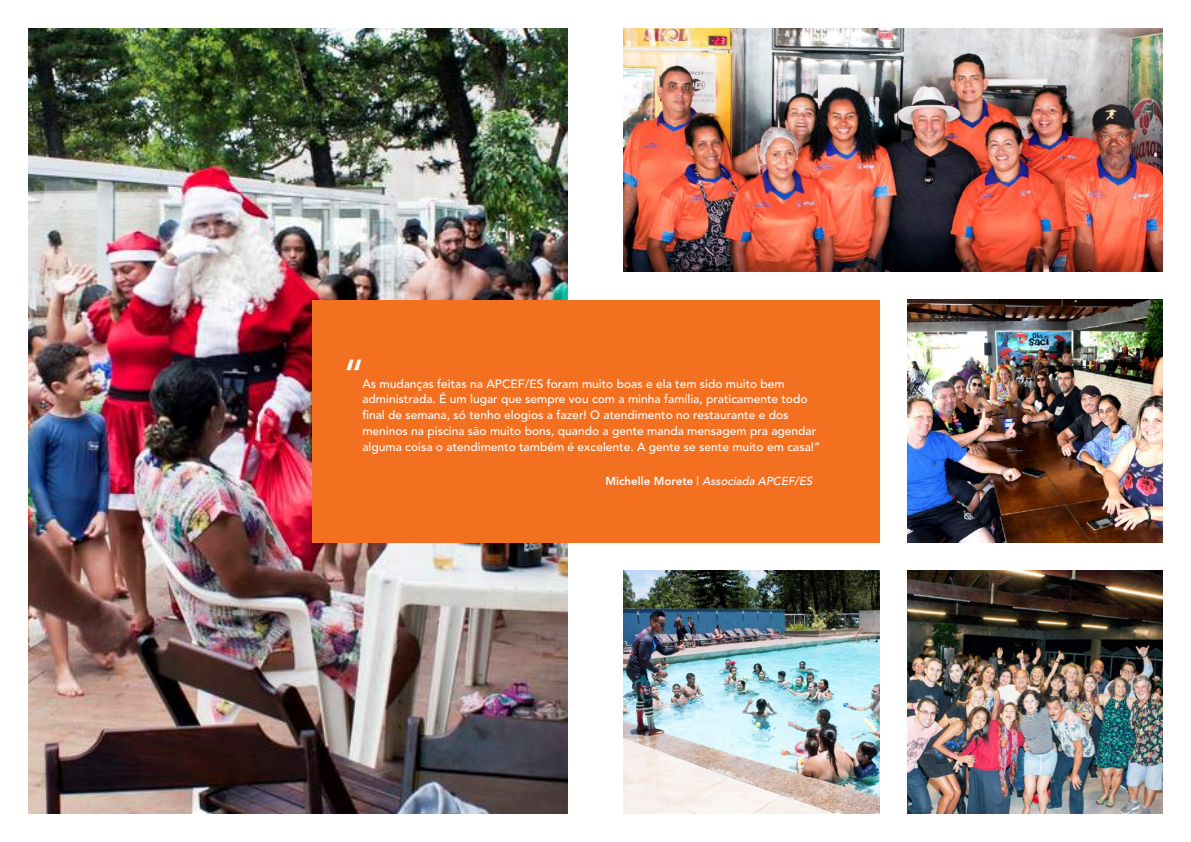
<style>
.page{position:relative;width:1191px;height:842px;background:#fff}
.page>*{position:absolute;margin:0;border:0;box-sizing:border-box;transform-origin:0 0}
.t1{font:500 43px "Avenir LT";color:#fff}
.t2{font:500 12px/15.9px "Avenir LT";color:#fff}
.t3{font:italic 500 11.5px "Avenir LT";color:#fff}
.s1{font-weight:800;font-style:normal}
.s2{font-style:normal}
</style>
<div class="page">
<img style="left:28px;top:28px;width:539px;height:786px">
<img style="left:624px;top:28px;width:538px;height:243px">
<div style="left:312px;top:300px;width:567px;height:242px;background:#f37021"></div>
<img style="left:907px;top:300px;width:255px;height:242px">
<img style="left:624px;top:571px;width:255px;height:243px">
<img style="left:907px;top:571px;width:255px;height:243px">
<h1 class="t1" style="left:343px;top:358px;width:24px">“</h1>
<p class="t2" style="left:362px;top:377px;width:459px">As mudanças feitas na APCEF/ES foram muito boas e ela tem sido muito bem administrada. É um lugar que sempre vou com a minha família, praticamente todo final de semana, só tenho elogios a fazer! O atendimento no restaurante e dos meninos na piscina são muito bons, quando a gente manda mensagem pra agendar alguma coisa o atendimento também é excelente. A gente se sente muito em casa!”</p>
<p class="t3" style="left:605px;top:476px;width:209px"><span class="s1">Michelle Morete</span> <span class="s2">|</span> Associada APCEF/ES</p>
</div>
